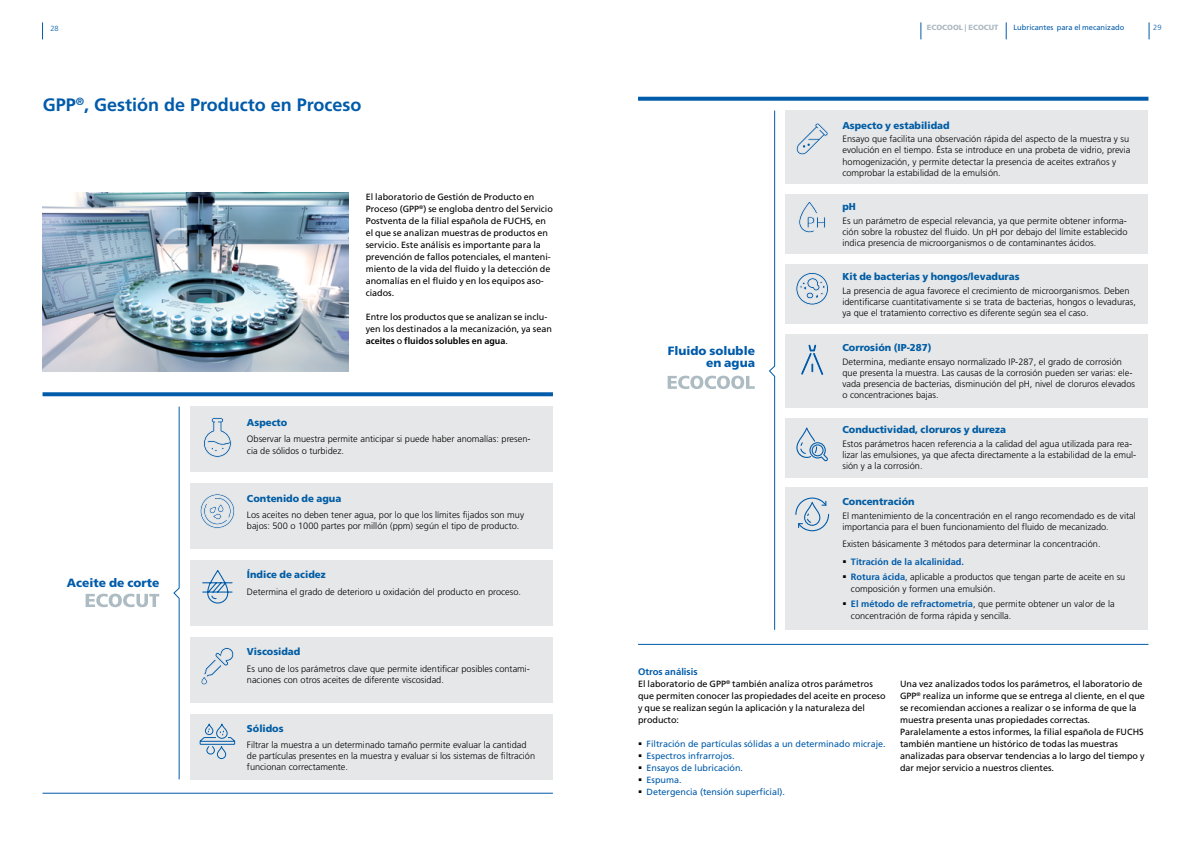
<style>
.page{position:relative;width:1191px;height:842px;background:#fff}
.page>*{position:absolute;margin:0;border:0;box-sizing:border-box;transform-origin:0 0}
.t1{font:700 18px "Frutiger LT Std";color:#005baa}
.t2{font:900 12px/12px "Frutiger LT Std";color:#005baa;text-align:right}
.t3{font:900 10px "Frutiger LT Std";color:#005da5}
.t4{font:700 9.5px "Frutiger LT Std";color:#005baa}
.t5{font:300 9.2px/11px "Frutiger LT Std";color:#000}
.t6{font:9px/12px "Frutiger LT Std";color:#000}
.t7{font:9px/12px "Frutiger LT Std";color:#005baa}
.t8{font:7.5px "Frutiger LT Std";color:#005baa}
.t9{font:900 7.5px "Frutiger LT Std";color:#acbac2}
.t10{font:300 7.5px "Frutiger LT Std";color:#005baa}
.s1{font-weight:700}
.s2{font-weight:700;color:#005baa}
</style>
<div class="page">
<svg style="left:42px;top:22px;width:1px;height:17px"></svg>
<svg style="left:1148px;top:22px;width:1px;height:17px"></svg>
<div style="left:785px;top:111px;width:363px;height:73px;background:#e6e7e8"></div>
<div style="left:785px;top:194px;width:363px;height:60px;background:#e6e7e8"></div>
<div style="left:785px;top:264px;width:363px;height:60px;background:#e6e7e8"></div>
<div style="left:785px;top:334px;width:363px;height:74px;background:#e6e7e8"></div>
<div style="left:785px;top:418px;width:363px;height:59px;background:#e6e7e8"></div>
<div style="left:785px;top:488px;width:363px;height:142px;background:#e6e7e8"></div>
<div style="left:190px;top:407px;width:363px;height:65px;background:#e6e7e8"></div>
<div style="left:190px;top:483px;width:363px;height:66px;background:#e6e7e8"></div>
<div style="left:190px;top:560px;width:363px;height:66px;background:#e6e7e8"></div>
<div style="left:190px;top:637px;width:363px;height:65px;background:#e6e7e8"></div>
<div style="left:190px;top:714px;width:363px;height:65px;background:#e6e7e8"></div>
<svg style="left:1006px;top:22px;width:1px;height:17px"></svg>
<svg style="left:920px;top:22px;width:1px;height:17px"></svg>
<img style="left:43px;top:193px;width:305px;height:178px">
<svg style="left:86px;top:594px;width:73px;height:13px"></svg>
<svg style="left:667px;top:376px;width:87px;height:13px"></svg>
<svg style="left:173px;top:406px;width:7px;height:374px"></svg>
<svg style="left:769px;top:110px;width:6px;height:520px"></svg>
<hr style="left:43px;top:793px;width:510px;height:1px;background:#005baa">
<svg style="left:43px;top:392px;width:510px;height:4px;background:#1166af"></svg>
<svg style="left:638px;top:97px;width:510px;height:4px;background:#1166af"></svg>
<hr style="left:638px;top:644px;width:510px;height:1px;background:#005baa">
<svg style="left:796px;top:123px;width:32px;height:32px"></svg>
<svg style="left:201px;top:647px;width:33px;height:38px"></svg>
<svg style="left:200px;top:494px;width:35px;height:35px"></svg>
<svg style="left:796px;top:272px;width:33px;height:33px"></svg>
<svg style="left:203px;top:417px;width:29px;height:41px"></svg>
<svg style="left:796px;top:427px;width:32px;height:34px"></svg>
<svg style="left:801px;top:344px;width:22px;height:31px"></svg>
<svg style="left:798px;top:202px;width:28px;height:31px"></svg>
<svg style="left:199px;top:723px;width:37px;height:36px"></svg>
<svg style="left:202px;top:570px;width:31px;height:34px"></svg>
<svg style="left:795px;top:497px;width:34px;height:34px"></svg>
<p class="t10" style="left:50px;top:24px;width:10px">28</p>
<p class="t9" style="left:926px;top:23px;width:73px">ECOCOOL | ECOCUT</p>
<p class="t8" style="left:1013px;top:23px;width:112px">Lubricantes para el mecanizado</p>
<p class="t10" style="left:1153px;top:23px;width:10px">29</p>
<h1 class="t1" style="left:43px;top:94px;width:320px">GPP<sup>®</sup>, Gestión de Producto en Proceso</h1>
<p class="t6" style="left:366px;top:191px;width:189px">El laboratorio de Gestión de Producto en Proceso (GPP<sup>®</sup>) se engloba dentro del Servicio Postventa de la filial española de FUCHS, en el que se analizan muestras de productos en servicio. Este análisis es importante para la prevención de fallos potenciales, el manteni&shy;miento de la vida del fluido y la detección de anomalías en el fluido y en los equipos aso&shy;ciados.</p>
<p class="t6" style="left:366px;top:311px;width:188px">Entre los productos que se analizan se inclu&shy;yen los destinados a la mecanización, ya sean <span class="s1">aceites</span> o <span class="s1">fluidos solubles en agua</span>.</p>
<h2 class="t2" style="left:67px;top:577px;width:94px">Aceite de corte</h2>
<p class="t3" style="left:247px;top:416px;width:42px">Aspecto</p>
<p class="t5" style="left:247px;top:434px;width:285px">Observar la muestra permite anticipar si puede haber anomalías: presen&shy;cia de sólidos o turbidez.</p>
<p class="t3" style="left:247px;top:492px;width:96px">Contenido de agua</p>
<p class="t5" style="left:247px;top:510px;width:279px">Los aceites no deben tener agua, por lo que los límites fijados son muy bajos: 500 o 1000 partes por millón (ppm) según el tipo de producto.</p>
<p class="t3" style="left:247px;top:569px;width:80px">Índice de acidez</p>
<p class="t5" style="left:247px;top:586px;width:276px">Determina el grado de deterioro u oxidación del producto en proceso.</p>
<p class="t3" style="left:247px;top:645px;width:55px">Viscosidad</p>
<p class="t5" style="left:247px;top:663px;width:285px">Es uno de los parámetros clave que permite identificar posibles contami&shy;naciones con otros aceites de diferente viscosidad.</p>
<p class="t3" style="left:247px;top:722px;width:38px">Sólidos</p>
<p class="t5" style="left:247px;top:740px;width:290px">Filtrar la muestra a un determinado tamaño permite evaluar la cantidad de partículas presentes en la muestra y evaluar si los sistemas de filtración funcionan correctamente.</p>
<h2 class="t2" style="left:668px;top:345px;width:89px">Fluido soluble en agua</h2>
<p class="t3" style="left:842px;top:119px;width:109px">Aspecto y estabilidad</p>
<p class="t5" style="left:842px;top:134px;width:289px">Ensayo que facilita una observación rápida del aspecto de la muestra y su evolución en el tiempo. Ésta se introduce en una probeta de vidrio, previa homogenización, y permite detectar la presencia de aceites extraños y comprobar la estabilidad de la emulsión.</p>
<p class="t3" style="left:842px;top:200px;width:15px">pH</p>
<p class="t5" style="left:842px;top:215px;width:286px;text-align:justify">Es un parámetro de especial relevancia, ya que permite obtener informa&shy;ción sobre la robustez del fluido. Un pH por debajo del límite establecido indica presencia de microorganismos o de contaminantes ácidos.</p>
<p class="t3" style="left:842px;top:270px;width:179px">Kit de bacterias y hongos/levaduras</p>
<p class="t5" style="left:842px;top:285px;width:295px">La presencia de agua favorece el crecimiento de microorganismos. Deben identificarse cuantitativamente si se trata de bacterias, hongos o levaduras, ya que el tratamiento correctivo es diferente según sea el caso.</p>
<p class="t3" style="left:842px;top:342px;width:91px">Corrosión (IP-287)</p>
<p class="t5" style="left:842px;top:357px;width:294px">Determina, mediante ensayo normalizado IP-287, el grado de corrosión que presenta la muestra. Las causas de la corrosión pueden ser varias: ele&shy;vada presencia de bacterias, disminución del pH, nivel de cloruros elevados o concentraciones bajas.</p>
<p class="t3" style="left:842px;top:423px;width:165px">Conductividad, cloruros y dureza</p>
<p class="t5" style="left:842px;top:438px;width:295px">Estos parámetros hacen referencia a la calidad del agua utilizada para rea&shy;lizar las emulsiones, ya que afecta directamente a la estabilidad de la emul&shy;sión y a la corrosión.</p>
<p class="t3" style="left:842px;top:495px;width:74px">Concentración</p>
<p class="t5" style="left:842px;top:510px;width:295px">El mantenimiento de la concentración en el rango recomendado es de vital importancia para el buen funcionamiento del fluido de mecanizado.</p>
<p class="t5" style="left:842px;top:539px;width:260px">Existen básicamente 3 métodos para determinar la concentración.</p>
<p class="t5" style="left:851px;top:554px;width:276px;line-height:14.8px"><span class="s2">Titración de la alcalinidad.<br>Rotura ácida</span>, aplicable a productos que tengan parte de aceite en su</p>
<p class="t5" style="left:851px;top:581px;width:265px;line-height:14.8px">composición y formen una emulsión.<br><span class="s2">El método de refractometría</span>, que permite obtener un valor de la</p>
<p class="t5" style="left:851px;top:610px;width:162px">concentración de forma rápida y sencilla.</p>
<p class="t4" style="left:638px;top:666px;width:61px">Otros análisis</p>
<p class="t6" style="left:638px;top:678px;width:249px">El laboratorio de GPP<sup>®</sup> también analiza otros parámetros que permiten conocer las propiedades del aceite en proceso y que se realizan según la aplicación y la naturaleza del producto:</p>
<p class="t7" style="left:646px;top:738px;width:241px">Filtración de partículas sólidas a un determinado micraje.<br>Espectros infrarrojos.<br>Ensayos de lubricación.<br>Espuma.<br>Detergencia (tensión superficial).</p>
<p class="t6" style="left:900px;top:678px;width:246px">Una vez analizados todos los parámetros, el laboratorio de GPP<sup>®</sup> realiza un informe que se entrega al cliente, en el que se recomiendan acciones a realizar o se informa de que la muestra presenta unas propiedades correctas.<br>Paralelamente a estos informes, la filial española de FUCHS también mantiene un histórico de todas las muestras analizadas para observar tendencias a lo largo del tiempo y dar mejor servicio a nuestros clientes.</p>
</div>
